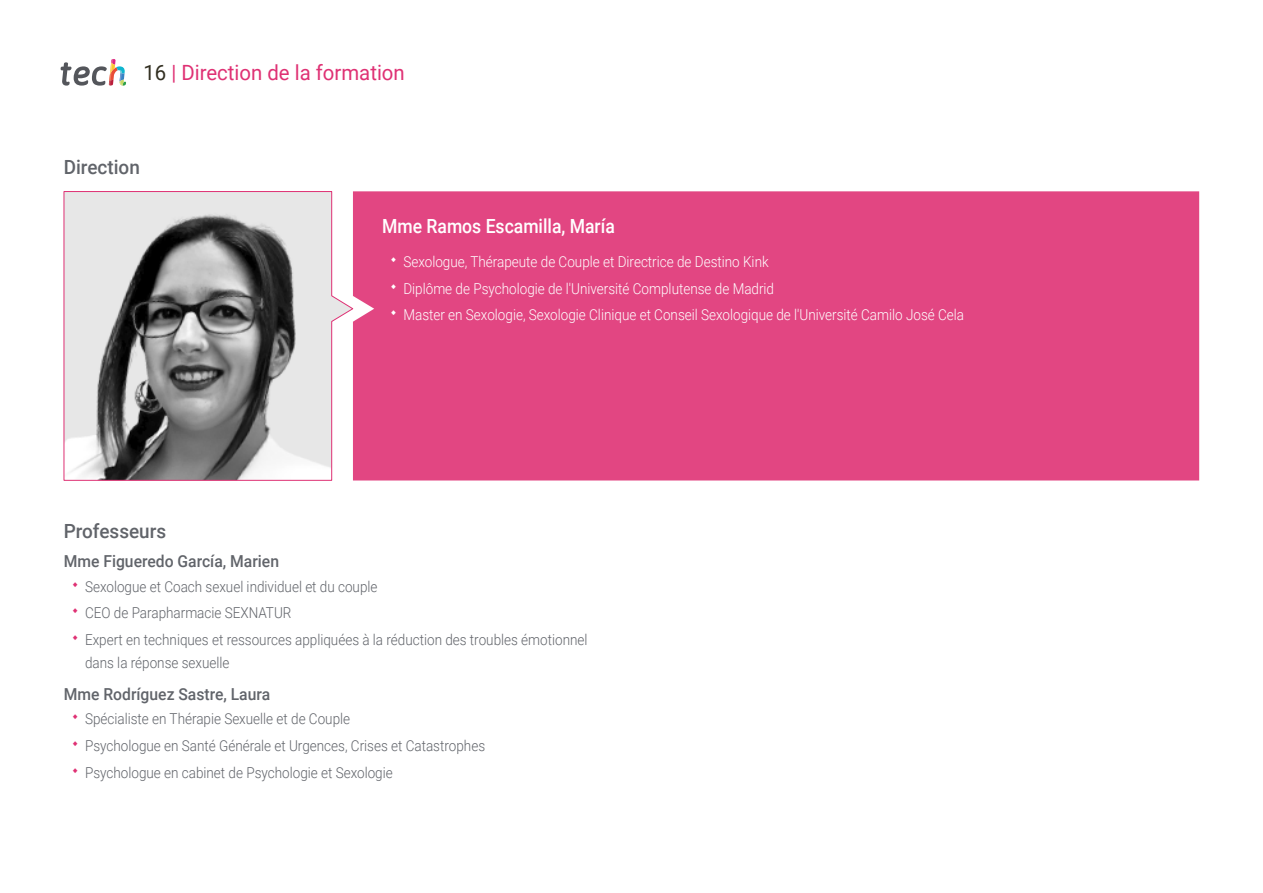
<style>
.page{position:relative;width:1263px;height:893px;background:#fff}
.page>*{position:absolute;margin:0;border:0;box-sizing:border-box;transform-origin:0 0}
.t1{font:21px "Roboto";color:#df3174}
.t2{font:500 19.5px "Roboto";color:#fff;scale:.9 1}
.t3{font:500 19.5px "Roboto";color:#61646a}
.t4{font:500 16.5px "Roboto";color:#61646a;scale:.95 1}
.t5{font:300 15px/26.7px "Roboto";color:#61646a;scale:.9 1}
.t6{font:300 15px/26.7px "Roboto";color:#fff;scale:.9 1}
.s1{color:#312e20}
</style>
<div class="page">
<svg style="left:61px;top:59px;width:65px;height:27px"></svg>
<div style="left:353px;top:191px;width:846px;height:289px;background:#e24682"></div>
<svg style="left:64px;top:191px;width:289px;height:290px;background:#a9a7a8"></svg>
<svg style="left:392px;top:257px;width:4px;height:5px"></svg>
<svg style="left:392px;top:284px;width:4px;height:5px"></svg>
<svg style="left:392px;top:310px;width:4px;height:5px"></svg>
<h1 class="t1" style="left:144px;top:57px;width:263px"><span class="s1">16</span> | Direction de la formation</h1>
<h2 class="t3" style="left:64px;top:154px;width:78px">Direction</h2>
<h2 class="t2" style="left:382px;top:212px;width:260px">Mme Ramos Escamilla, María</h2>
<p class="t6" style="left:403px;top:247px;width:624px">Sexologue, Thérapeute de Couple et Directrice de Destino Kink<br>Diplôme de Psychologie de l'Université Complutense de Madrid<br>Master en Sexologie, Sexologie Clinique et Conseil Sexologique de l'Université Camilo José Cela</p>
<h2 class="t3" style="left:64px;top:517px;width:104px">Professeurs</h2>
<p class="t4" style="left:64px;top:550px;width:228px">Mme Figueredo García, Marien</p>
<p class="t5" style="left:85px;top:572px;width:560px">Sexologue et Coach sexuel individuel et du couple<br>CEO de Parapharmacie SEXNATUR<br>Expert en techniques et ressources appliquées à la réduction des troubles émotionnel</p>
<p class="t5" style="left:85px;top:648px;width:162px">dans la réponse sexuelle</p>
<p class="t4" style="left:64px;top:682px;width:219px">Mme Rodríguez Sastre, Laura</p>
<p class="t5" style="left:85px;top:705px;width:446px">Spécialiste en Thérapie Sexuelle et de Couple<br>Psychologue en Santé Générale et Urgences, Crises et Catastrophes<br>Psychologue en cabinet de Psychologie et Sexologie</p>
</div>
